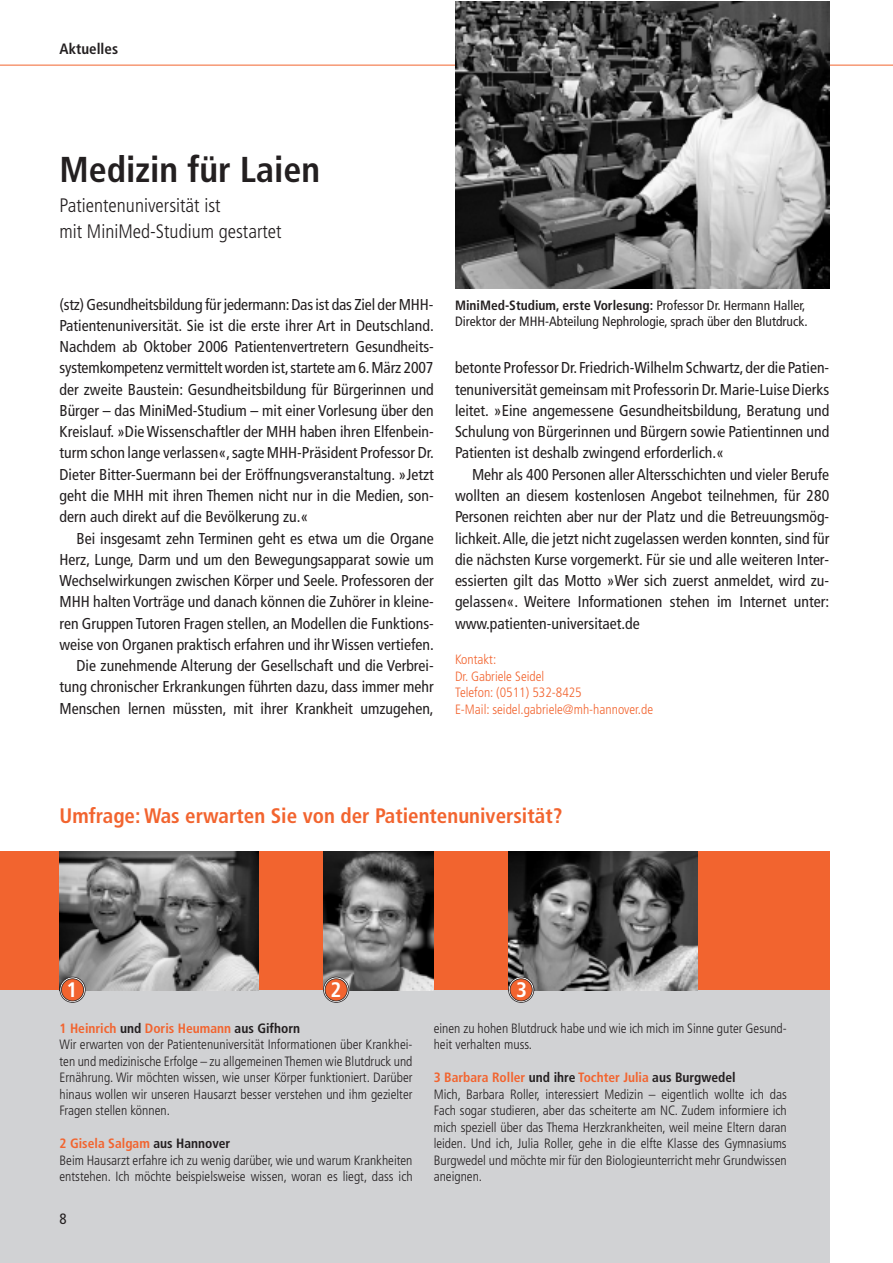
<style>
.page{position:relative;width:893px;height:1263px;background:#fff}
.page>*{position:absolute;margin:0;border:0;box-sizing:border-box;transform-origin:0 0}
.t1{font:700 condensed 36px "Frutiger LT Std";color:#231f20}
.t2{font:700 condensed 21px "Frutiger LT Std";color:#f2642f}
.t3{font:700 condensed 21px "Frutiger LT Std";color:#fff}
.t4{font:300 condensed 19.5px/25.5px "Frutiger LT Std";color:#231f20}
.t5{font:condensed 15.75px/21.3px "Frutiger";color:#231f20;text-align:justify}
.t6{font:700 condensed 15px "Frutiger LT Std";color:#231f20}
.t7{font:condensed 15px "Frutiger";color:#231f20}
.t8{font:300 condensed 13.5px/16.5px "Frutiger LT Std";color:#231f20}
.t9{font:300 condensed 13.5px/16.5px "Frutiger LT Std";color:#f2642f}
.t10{font:condensed 13.5px "Frutiger";color:#231f20}
.t11{font:700 condensed 13.5px "Frutiger LT Std";color:#231f20}
.s1{font-family:"Frutiger";font-weight:400}
.s2{font-weight:700;color:#f2642f}
.s3{font-weight:700}
</style>
<div class="page">
<div style="left:0;top:852px;width:829px;height:138px;background:#f2642f"></div>
<div style="left:0;top:990px;width:829px;height:273px;background:#d1d2d4"></div>
<hr style="left:0;top:65px;width:892px;height:1px;background:#f2642f">
<img style="left:508px;top:852px;width:189px;height:138px">
<img style="left:60px;top:852px;width:198px;height:138px">
<img style="left:323px;top:852px;width:111px;height:138px">
<img style="left:455px;top:1px;width:374px;height:287px">
<svg style="left:60px;top:977px;width:25px;height:25px"></svg>
<div style="left:60px;top:977px;width:26px;height:26px;border:2px solid #231f20;border-radius:50%"></div>
<div style="left:61px;top:979px;width:23px;height:22px;background:#f2642f;border-radius:50%"></div>
<div style="left:61px;top:978px;width:23px;height:23px;border:2px solid #231f20;border-radius:50%"></div>
<svg style="left:324px;top:977px;width:25px;height:25px"></svg>
<div style="left:323px;top:977px;width:26px;height:26px;border:2px solid #231f20;border-radius:50%"></div>
<div style="left:325px;top:979px;width:22px;height:22px;background:#f2642f;border-radius:50%"></div>
<div style="left:325px;top:978px;width:23px;height:23px;border:2px solid #231f20;border-radius:50%"></div>
<svg style="left:508px;top:977px;width:26px;height:25px"></svg>
<div style="left:508px;top:977px;width:26px;height:26px;border:2px solid #231f20;border-radius:50%"></div>
<div style="left:510px;top:979px;width:22px;height:22px;background:#f2642f;border-radius:50%"></div>
<div style="left:510px;top:978px;width:23px;height:23px;border:2px solid #231f20;border-radius:50%"></div>
<p class="t6" style="left:60px;top:43px;width:60px">Aktuelles</p>
<h1 class="t1" style="left:60px;top:155px;width:262px">Medizin für Laien</h1>
<p class="t4" style="left:60px;top:194px;width:224px">Patientenuniversität ist<br>mit MiniMed-Studium gestartet</p>
<p class="t5" style="left:60px;top:295px;width:376px">(stz) Gesundheitsbildung für jedermann:Das ist das Ziel der MHH-Patientenuniversität. Sie ist die erste ihrer Art in Deutschland.<br>Nachdem ab Oktober 2006 Patientenvertretern Gesundheits&shy;systemkompetenz vermittelt worden ist,startete am 6.März 2007 der zweite Baustein: Gesundheitsbildung für Bürgerinnen und Bürger – das MiniMed-Studium – mit einer Vorlesung über den Kreislauf. »Die Wissenschaftler der MHH haben ihren Elfenbein&shy;turm schon lange verlassen«, sagte MHH-Präsident Professor Dr.<br>Dieter Bitter-Suermann bei der Eröffnungsveranstaltung. »Jetzt geht die MHH mit ihren Themen nicht nur in die Medien, son&shy;dern auch direkt auf die Bevölkerung zu.«</p>
<p class="t5" style="left:60px;top:529px;width:376px;text-align:right">Bei insgesamt zehn Terminen geht es etwa um die Organe Herz, Lunge, Darm und um den Bewegungsapparat sowie um Wechselwirkungen zwischen Körper und Seele. Professoren der MHH halten Vorträge und danach können die Zuhörer in kleine&shy;ren Gruppen Tutoren Fragen stellen, an Modellen die Funktions&shy;weise von Organen praktisch erfahren und ihr Wissen vertiefen.<br>Die zunehmende Alterung der Gesellschaft und die Verbrei&shy;tung chronischer Erkrankungen führten dazu, dass immer mehr Menschen lernen müssten, mit ihrer Krankheit umzugehen,</p>
<p class="t11" style="left:455px;top:299px;width:352px">MiniMed-Studium, erste Vorlesung: <span class="s1">Professor Dr. Hermann Haller,</span></p>
<p class="t10" style="left:455px;top:316px;width:354px">Direktor der MHH-Abteilung Nephrologie, sprach über den Blutdruck.</p>
<p class="t5" style="left:455px;top:359px;width:376px">betonte Professor Dr. Friedrich-Wilhelm Schwartz, der die Patien&shy;tenuniversität gemeinsam mit Professorin Dr. Marie-Luise Dierks leitet. »Eine angemessene Gesundheitsbildung, Beratung und Schulung von Bürgerinnen und Bürgern sowie Patientinnen und Patienten ist deshalb zwingend erforderlich.«</p>
<p class="t5" style="left:455px;top:465px;width:376px;text-indent:17px">Mehr als 400 Personen aller Altersschichten und vieler Berufe wollten an diesem kostenlosen Angebot teilnehmen, für 280<br>Personen reichten aber nur der Platz und die Betreuungsmög&shy;lichkeit.Alle, die jetzt nicht zugelassen werden konnten, sind für die nächsten Kurse vorgemerkt. Für sie und alle weiteren Inter&shy;essierten gilt das Motto »Wer sich zuerst anmeldet, wird zu&shy;gelassen«. Weitere Informationen stehen im Internet unter: www.patienten-universitaet.de</p>
<p class="t9" style="left:455px;top:652px;width:200px">Kontakt:<br>Dr. Gabriele Seidel<br>Telefon: (0511) 532-8425<br>E-Mail: seidel.gabriele@mh-hannover.de</p>
<h2 class="t2" style="left:60px;top:807px;width:504px">Umfrage: Was erwarten Sie von der Patientenuniversität?</h2>
<h2 class="t3" style="left:67px;top:981px;width:12px">1</h2>
<h2 class="t3" style="left:330px;top:981px;width:12px">2</h2>
<h2 class="t3" style="left:516px;top:981px;width:12px">3</h2>
<p class="t8" style="left:60px;top:1021px;width:355px"><span class="s2">1 Heinrich</span> <span class="s3">und</span> <span class="s2">Doris Heumann</span> <span class="s3">aus Gifhorn<br></span>Wir erwarten von der Patientenuniversität Informationen über Krankhei&shy;ten und medizinische Erfolge – zu allgemeinen Themen wie Blutdruck und Ernährung. Wir möchten wissen, wie unser Körper funktioniert. Darüber hinaus wollen wir unseren Hausarzt besser verstehen und ihm gezielter Fragen stellen können.</p>
<p class="t8" style="left:60px;top:1136px;width:355px"><span class="s2">2 Gisela Salgam</span> <span class="s3">aus Hannover<br></span>Beim Hausarzt erfahre ich zu wenig darüber, wie und warum Krankheiten entstehen. Ich möchte beispielsweise wissen, woran es liegt, dass ich</p>
<p class="t7" style="left:60px;top:1213px;width:9px">8</p>
<p class="t8" style="left:434px;top:1021px;width:355px">einen zu hohen Blutdruck habe und wie ich mich im Sinne guter Gesund&shy;heit verhalten muss.</p>
<p class="t8" style="left:434px;top:1070px;width:355px"><span class="s2">3 Barbara Roller</span> <span class="s3">und ihre</span> <span class="s2">Tochter Julia</span> <span class="s3">aus Burgwedel<br></span>Mich, Barbara Roller, interessiert Medizin – eigentlich wollte ich das Fach sogar studieren, aber das scheiterte am NC. Zudem informiere ich mich speziell über das Thema Herzkrankheiten, weil meine Eltern daran leiden. Und ich, Julia Roller, gehe in die elfte Klasse des Gymnasiums Burgwedel und möchte mir für den Biologieunterricht mehr Grundwissen aneignen.</p>
</div>
